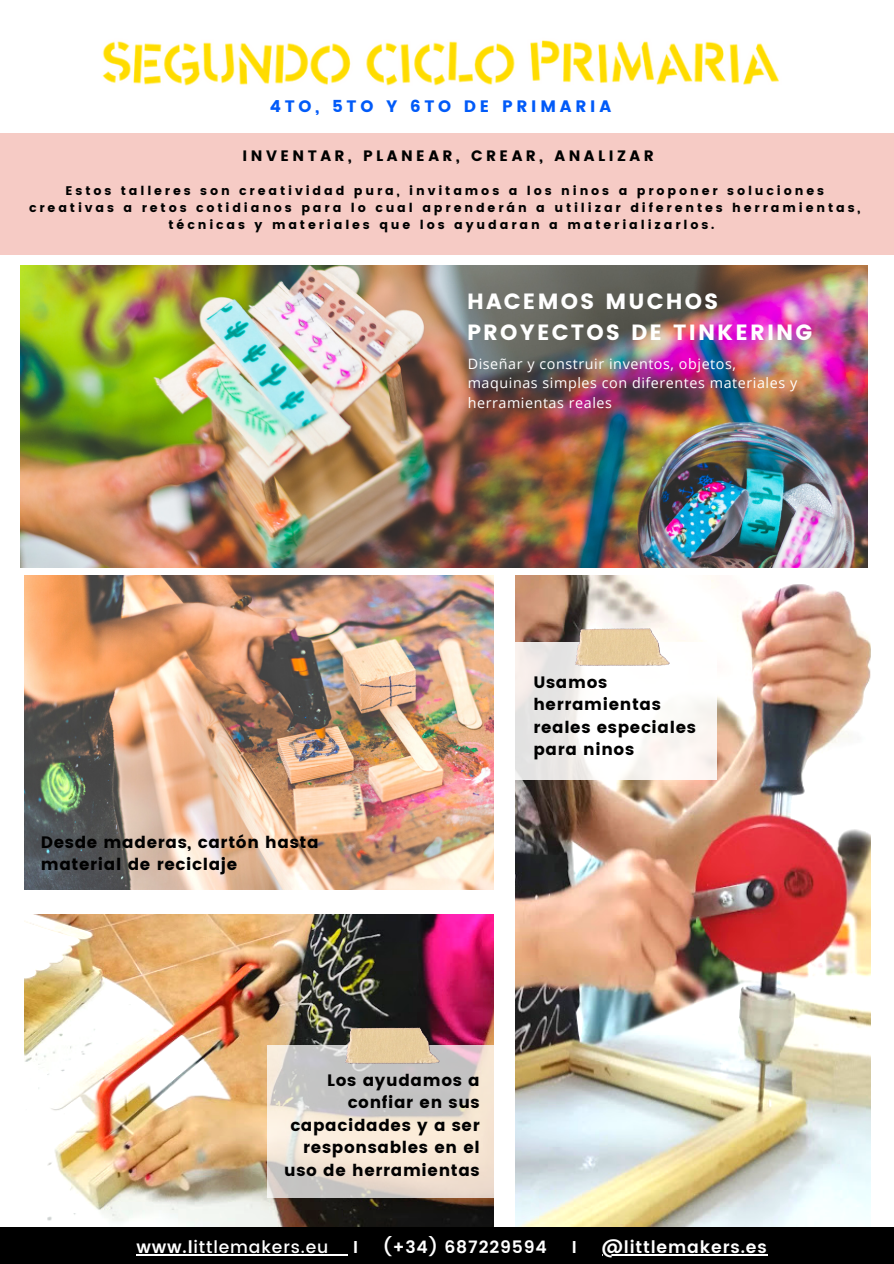
<style>
.page{position:relative;width:894px;height:1264px;background:#fff}
.page>*{position:absolute;margin:0;border:0;box-sizing:border-box;transform-origin:0 0}
.t1{font:22.05px/30.5px "Poppins";letter-spacing:.1em;color:#fff}
.t2{font:600 17.1px "Poppins";letter-spacing:.05em;color:#fff}
.t3{font:500 17.1px "Poppins";letter-spacing:.05em;color:#fff}
.t4{font:16.5px/22.5px "Poppins";letter-spacing:.04em;color:#010101}
.t5{font:16.5px "Poppins";letter-spacing:.23em;color:#015af8}
.t6{font:15px "Poppins";letter-spacing:.23em;color:#010101}
.t7{font:14.25px/19.2px "Open Sans";letter-spacing:.04em;color:#fff}
.t8{font:12.45px/17px "Poppins";letter-spacing:.23em;color:#010101;text-align:center}
.s1{font-weight:600}
</style>
<div class="page">
<div style="left:0;top:133px;width:893px;height:66px;background:#f6cbc5"></div>
<img style="left:515px;top:575px;width:355px;height:651px">
<svg style="left:515px;top:642px;width:201px;height:137px"></svg>
<img style="left:20px;top:265px;width:847px;height:302px">
<img style="left:24px;top:914px;width:470px;height:312px">
<img style="left:102px;top:40px;width:677px;height:46px">
<div style="left:0;top:189px;width:893px;height:65px;background:#f6cbc5"></div>
<img style="left:24px;top:575px;width:469px;height:314px">
<svg style="left:267px;top:1045px;width:227px;height:152px;background:#e0d7ce"></svg>
<div style="left:0;top:1226px;width:893px;height:37px;background:#000"></div>
<img style="left:575px;top:628px;width:94px;height:37px">
<img style="left:346px;top:1026px;width:93px;height:37px">
<hr style="left:136px;top:1254px;width:57px;height:1px;background:#fff">
<hr style="left:193px;top:1254px;width:136px;height:1px;background:#fff">
<svg style="left:329px;top:1254px;width:18px;height:1px"></svg>
<hr style="left:601px;top:1254px;width:166px;height:1px;background:#fff">
<p class="t5" style="left:269px;top:97px;width:343px">4TO, 5TO Y 6TO DE PRIMARIA</p>
<p class="t6" style="left:242px;top:147px;width:412px">INVENTAR, PLANEAR, CREAR, ANALIZAR</p>
<p class="t8" style="left:29px;top:182px;width:832px">Estos talleres son creatividad pura, invitamos a los ninos a proponer soluciones creativas a retos cotidianos para lo cual aprenderán a utilizar diferentes herramientas, técnicas y materiales que los ayudaran a materializarlos.</p>
<p class="t1" style="left:467px;top:286px;width:347px">HACEMOS MUCHOS<br>PROYECTOS DE TINKERING</p>
<p class="t7" style="left:467px;top:354px;width:331px">Diseñar y construir inventos, objetos, maquinas simples con diferentes materiales y herramientas reales</p>
<p class="t4" style="left:41px;top:831px;width:279px">Desde maderas, cartón hasta material de reciclaje</p>
<p class="t4" style="left:533px;top:670px;width:164px">Usamos herramientas reales especiales para ninos</p>
<p class="t4" style="left:284px;top:1068px;width:197px;text-align:right">Los ayudamos a confiar en sus capacidades y a ser responsables en el uso de herramientas</p>
<p class="t3" style="left:136px;top:1237px;width:193px"><span class="s1">www.l</span>ittlemakers.eu</p>
<p class="t2" style="left:353px;top:1237px;width:6px">I</p>
<p class="t2" style="left:383px;top:1237px;width:165px">(+34) 687229594</p>
<p class="t2" style="left:571px;top:1237px;width:6px">I</p>
<p class="t2" style="left:601px;top:1237px;width:166px">@littlemakers.es</p>
</div>
